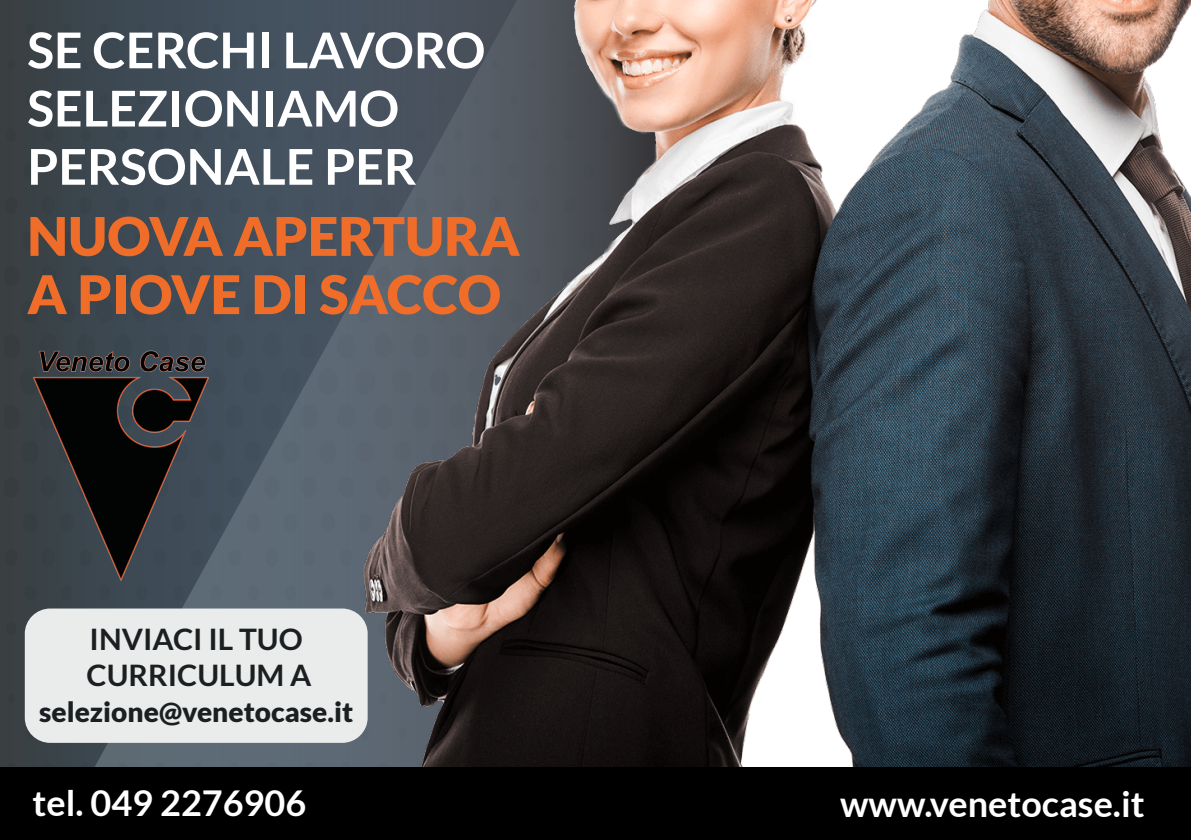
<style>
.page{position:relative;width:1191px;height:840px;background:#fff}
.page>*{position:absolute;margin:0;border:0;box-sizing:border-box;transform-origin:0 0}
.t1{font:900 53.2px/58.2px "Lato";color:#f06d29}
.t2{font:700 49.4px/58.2px "Lato";color:#fff}
.t3{font:700 35.6px "Lato";color:#fff}
.t4{font:700 29.6px/35.6px "Lato";color:#1b1f22}
.t5{font:900 27.6px "Lato";color:#1b1f22}
</style>
<div class="page">
<svg style="left:0;top:0;width:346px;height:766px;background:#444f59"></svg>
<img style="left:346px;top:0;width:845px;height:766px">
<div style="left:25px;top:608px;width:343px;height:134px;background:#e9ecea;border-radius:25px"></div>
<img style="left:33px;top:347px;width:176px;height:233px">
<div style="left:0;top:766px;width:1191px;height:73px;background:#000001"></div>
<p class="t2" style="left:27px;top:20px;width:460px">SE CERCHI LAVORO<br>SELEZIONIAMO<br>PERSONALE PER</p>
<p class="t1" style="left:27px;top:206px;width:494px">NUOVA APERTURA<br>A PIOVE DI SACCO</p>
<p class="t4" style="left:87px;top:621px;width:226px">INVIACI IL TUO<br>CURRICULUM A</p>
<p class="t5" style="left:39px;top:694px;width:315px">selezione@venetocase.it</p>
<p class="t3" style="left:33px;top:782px;width:275px">tel. 049 2276906</p>
<p class="t3" style="left:840px;top:782px;width:306px">www.venetocase.it</p>
</div>
